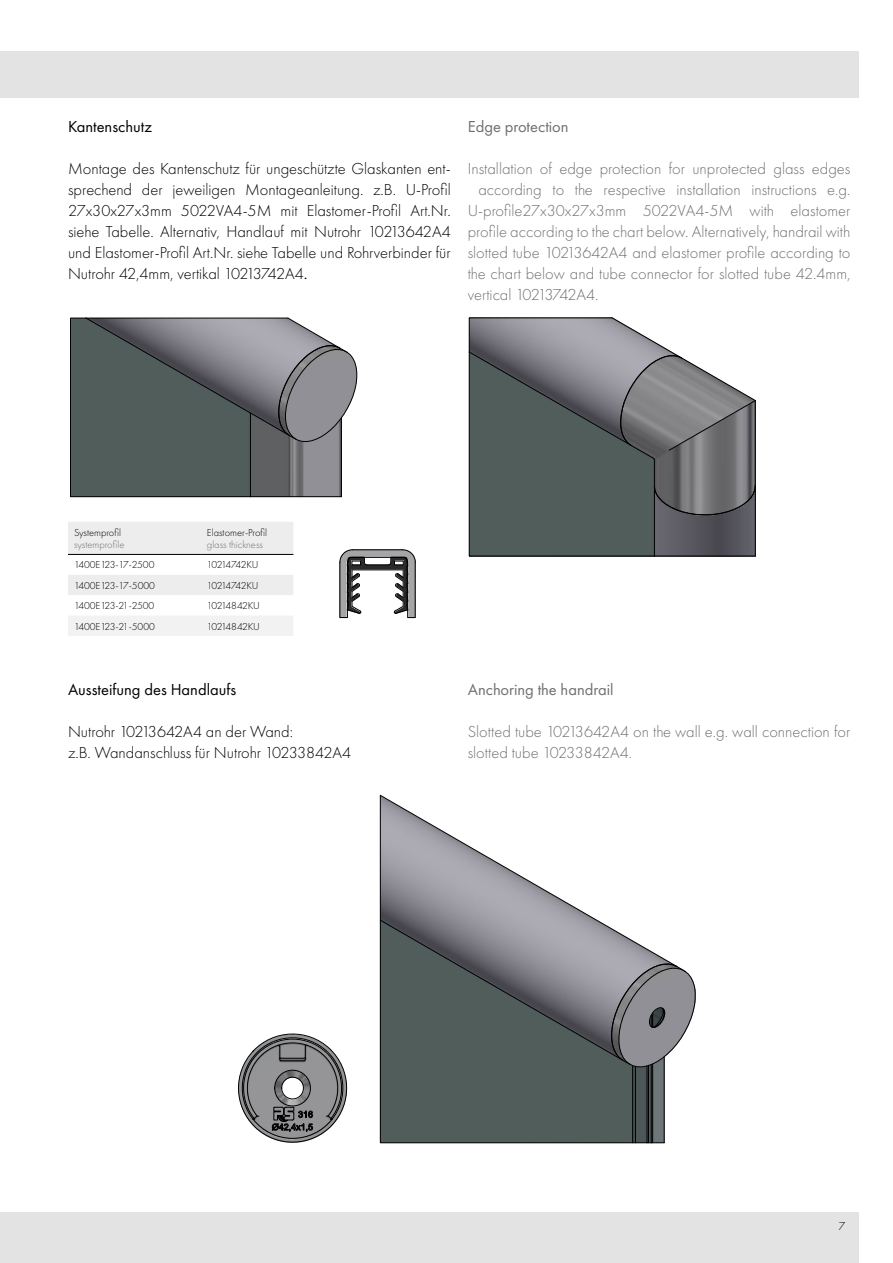
<style>
.page{position:relative;width:893px;height:1263px;background:#fff}
.page>*{position:absolute;margin:0;border:0;box-sizing:border-box;transform-origin:0 0}
.t1{font:300 16.5px/21px "Futura PT";color:#706f6f}
.t2{font:300 16.5px/21px "Futura PT";color:#000;text-align:justify}
.t3{font:16.5px "Futura PT";color:#000}
.t4{font:16.5px "Futura PT";color:#706f6f}
.t5{font:300 12px "Futura PT";color:#000}
.t6{font:300 10.5px "Futura PT";color:#000}
.t7{font:300 10.5px "Futura PT";color:#706f6f}
.t8{font:300 10.5px "Futura PT";letter-spacing:-.05em;color:#000}
.t9{font:300 10.5px "Futura PT";letter-spacing:-.04em;color:#000}
.s1{font-weight:400}
</style>
<div class="page">
<div style="left:0;top:1212px;width:859px;height:51px;background:#e3e3e3"></div>
<div style="left:0;top:51px;width:859px;height:47px;background:#e3e3e3"></div>
<img style="left:649px;top:1067px;width:15px;height:75px">
<div style="left:380px;top:1067px;width:267px;height:76px;background:#515d5b"></div>
<hr style="left:632px;top:1066px;width:1px;height:77px;background:#000">
<hr style="left:635px;top:1066px;width:1px;height:77px;background:#000">
<hr style="left:647px;top:1066px;width:1px;height:77px;background:#000">
<hr style="left:651px;top:1064px;width:1px;height:79px;background:#000">
<hr style="left:648px;top:1065px;width:1px;height:78px;background:#000">
<svg style="left:649px;top:1142px;width:15px;height:1px"></svg>
<hr style="left:652px;top:1064px;width:1px;height:79px;background:#000">
<hr style="left:664px;top:1057px;width:1px;height:86px;background:#000">
<svg style="left:379px;top:794px;width:217px;height:125px"></svg>
<svg style="left:379px;top:919px;width:317px;height:148px"></svg>
<svg style="left:238px;top:1033px;width:110px;height:110px"></svg>
<svg style="left:70px;top:317px;width:287px;height:180px"></svg>
<hr style="left:654px;top:556px;width:101px;height:1px;background:#000">
<svg style="left:468px;top:317px;width:288px;height:239px"></svg>
<svg style="left:68px;top:522px;width:225px;height:114px"></svg>
<hr style="left:68px;top:554px;width:133px;height:1px;background:#000">
<hr style="left:201px;top:554px;width:92px;height:1px;background:#000">
<div style="left:340px;top:562px;width:8px;height:56px;border:1px solid #000"></div>
<svg style="left:339px;top:549px;width:77px;height:65px"></svg>
<div style="left:407px;top:562px;width:8px;height:56px;border:1px solid #000"></div>
<p class="t3" style="left:68px;top:116px;width:85px">Kantenschutz</p>
<p class="t2" style="left:68px;top:158px;width:384px">Montage des Kantenschutz für ungeschützte Glaskanten ent&shy;sprechend der jeweiligen Montageanleitung. z.B. U-Profil 27x30x27x3mm 5022VA4-5M mit Elastomer-Profil Art.Nr. siehe Tabelle. Alternativ, Handlauf mit Nutrohr 10213642A4 und Elastomer-Profil Art.Nr. siehe Tabelle und Rohrverbinder für Nutrohr 42,4mm, vertikal 10213742A4<span class="s1">.</span></p>
<p class="t4" style="left:468px;top:116px;width:102px">Edge protection</p>
<p class="t1" style="left:468px;top:158px;width:384px">Installation of edge protection for unprotected glass edges</p>
<p class="t1" style="left:478px;top:179px;width:373px">according to the respective installation instructions e.g.</p>
<p class="t1" style="left:468px;top:200px;width:384px">U-profile27x30x27x3mm 5022VA4-5M with elastomer</p>
<p class="t1" style="left:468px;top:221px;width:384px">profile according to the chart below. Alternatively, handrail with</p>
<p class="t1" style="left:468px;top:242px;width:384px">slotted tube 10213642A4 and elastomer profile according to</p>
<p class="t1" style="left:468px;top:263px;width:384px">the chart below and tube connector for slotted tube 42.4mm,</p>
<p class="t1" style="left:468px;top:284px;width:132px">vertical 10213742A4.</p>
<p class="t6" style="left:74px;top:526px;width:48px">Systemprofil</p>
<p class="t7" style="left:74px;top:539px;width:52px">systemprofile</p>
<p class="t6" style="left:207px;top:526px;width:62px">Elastomer-Profil</p>
<p class="t7" style="left:207px;top:539px;width:58px">glass thickness</p>
<p class="t6" style="left:74px;top:559px;width:82px">1400E123-17-2500</p>
<p class="t8" style="left:207px;top:559px;width:53px">10214742KU</p>
<p class="t6" style="left:74px;top:579px;width:82px">1400E123-17-5000</p>
<p class="t8" style="left:207px;top:579px;width:53px">10214742KU</p>
<p class="t6" style="left:74px;top:600px;width:82px">1400E123-21-2500</p>
<p class="t9" style="left:207px;top:600px;width:55px">10214842KU</p>
<p class="t6" style="left:74px;top:620px;width:82px">1400E123-21-5000</p>
<p class="t9" style="left:207px;top:620px;width:55px">10214842KU</p>
<p class="t3" style="left:68px;top:680px;width:170px">Aussteifung des Handlaufs</p>
<p class="t2" style="left:68px;top:721px;width:285px">Nutrohr 10213642A4 an der Wand:<br>z.B. Wandanschluss für Nutrohr 10233842A4</p>
<p class="t4" style="left:468px;top:680px;width:147px">Anchoring the handrail</p>
<p class="t1" style="left:468px;top:721px;width:384px">Slotted tube 10213642A4 on the wall e.g. wall connection for slotted tube 10233842A4.</p>
<p class="t5" style="left:839px;top:1219px;width:8px">7</p>
</div>
